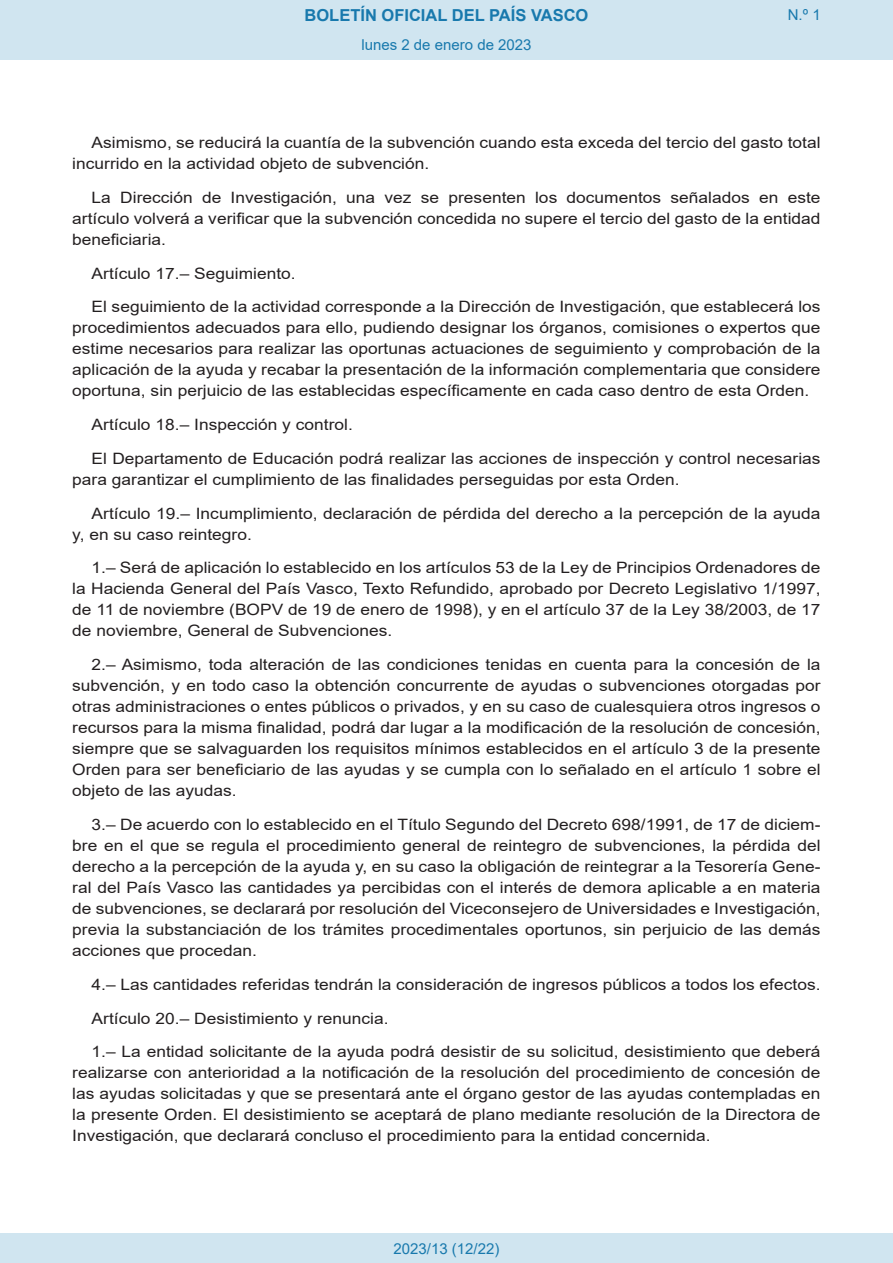
<style>
.page{position:relative;width:893px;height:1263px;background:#fff}
.page>*{position:absolute;margin:0;border:0;box-sizing:border-box;transform-origin:0 0}
.t1{font:700 16.5px "Arial";color:#1879ad}
.BOPVDetalle{font:15.6px/21px "Arial";color:#231f20;text-align:justify;scale:1.11 1}
.Paginacion_Centro{font:15px "Arial";color:#1879ad}
</style>
<div class="page">
<div style="left:0;top:0;width:893px;height:60px;background:#d0e5f0"></div>
<div style="left:0;top:1233px;width:893px;height:30px;background:#d0e5f0"></div>
<p class="t1" style="left:305px;top:3px;width:285px">BOLETÍN OFICIAL DEL PAÍS VASCO</p>
<p class="Paginacion_Centro" style="left:361px;top:35px;width:172px">lunes 2 de enero de 2023</p>
<p class="Paginacion_Centro" style="left:788px;top:5px;width:34px">N.º 1</p>
<p class="BOPVDetalle" style="left:72px;top:132px;width:676px;text-indent:19px">Asimismo, se reducirá la cuantía de la subvención cuando esta exceda del tercio del gasto total incurrido en la actividad objeto de subvención.</p>
<p class="BOPVDetalle" style="left:72px;top:187px;width:676px;text-indent:19px">La Dirección de Investigación, una vez se presenten los documentos señalados en este artículo volverá a verificar que la subvención concedida no supere el tercio del gasto de la entidad beneficiaria.</p>
<p class="BOPVDetalle" style="left:92px;top:263px;width:185px">Artículo 17.– Seguimiento.</p>
<p class="BOPVDetalle" style="left:72px;top:296px;width:676px;text-indent:19px">El seguimiento de la actividad corresponde a la Dirección de Investigación, que establecerá los procedimientos adecuados para ello, pudiendo designar los órganos, comisiones o expertos que estime necesarios para realizar las oportunas actuaciones de seguimiento y comprobación de la aplicación de la ayuda y recabar la presentación de la información complementaria que considere oportuna, sin perjuicio de las establecidas específicamente en cada caso dentro de esta Orden.</p>
<p class="BOPVDetalle" style="left:92px;top:414px;width:237px">Artículo 18.– Inspección y control.</p>
<p class="BOPVDetalle" style="left:72px;top:448px;width:676px;text-indent:19px">El Departamento de Educación podrá realizar las acciones de inspección y control necesarias para garantizar el cumplimiento de las finalidades perseguidas por esta Orden.</p>
<p class="BOPVDetalle" style="left:72px;top:503px;width:676px;text-indent:19px">Artículo 19.– Incumplimiento, declaración de pérdida del derecho a la percepción de la ayuda y, en su caso reintegro.</p>
<p class="BOPVDetalle" style="left:72px;top:557px;width:676px;text-indent:19px">1.– Será de aplicación lo establecido en los artículos 53 de la Ley de Principios Ordenadores de la Hacienda General del País Vasco, Texto Refundido, aprobado por Decreto Legislativo 1/1997, de 11 de noviembre (BOPV de 19 de enero de 1998), y en el artículo 37 de la Ley 38/2003, de 17 de noviembre, General de Subvenciones.</p>
<p class="BOPVDetalle" style="left:72px;top:654px;width:676px;text-indent:19px">2.– Asimismo, toda alteración de las condiciones tenidas en cuenta para la concesión de la subvención, y en todo caso la obtención concurrente de ayudas o subvenciones otorgadas por otras administraciones o entes públicos o privados, y en su caso de cualesquiera otros ingresos o recursos para la misma finalidad, podrá dar lugar a la modificación de la resolución de concesión, siempre que se salvaguarden los requisitos mínimos establecidos en el artículo 3 de la presente Orden para ser beneficiario de las ayudas y se cumpla con lo señalado en el artículo 1 sobre el objeto de las ayudas.</p>
<p class="BOPVDetalle" style="left:72px;top:814px;width:676px;text-indent:19px">3.– De acuerdo con lo establecido en el Título Segundo del Decreto 698/1991, de 17 de diciem&shy;bre en el que se regula el procedimiento general de reintegro de subvenciones, la pérdida del derecho a la percepción de la ayuda y, en su caso la obligación de reintegrar a la Tesorería Gene&shy;ral del País Vasco las cantidades ya percibidas con el interés de demora aplicable a en materia de subvenciones, se declarará por resolución del Viceconsejero de Universidades e Investigación, previa la substanciación de los trámites procedimentales oportunos, sin perjuicio de las demás acciones que procedan.</p>
<p class="BOPVDetalle" style="left:92px;top:974px;width:658px">4.– Las cantidades referidas tendrán la consideración de ingresos públicos a todos los efectos.</p>
<p class="BOPVDetalle" style="left:92px;top:1007px;width:269px">Artículo 20.– Desistimiento y renuncia.</p>
<p class="BOPVDetalle" style="left:72px;top:1041px;width:676px;text-indent:19px">1.– La entidad solicitante de la ayuda podrá desistir de su solicitud, desistimiento que deberá realizarse con anterioridad a la notificación de la resolución del procedimiento de concesión de las ayudas solicitadas y que se presentará ante el órgano gestor de las ayudas contempladas en la presente Orden. El desistimiento se aceptará de plano mediante resolución de la Directora de Investigación, que declarará concluso el procedimiento para la entidad concernida.</p>
<p class="Paginacion_Centro" style="left:393px;top:1238px;width:107px">2023/13 (12/22)</p>
</div>
